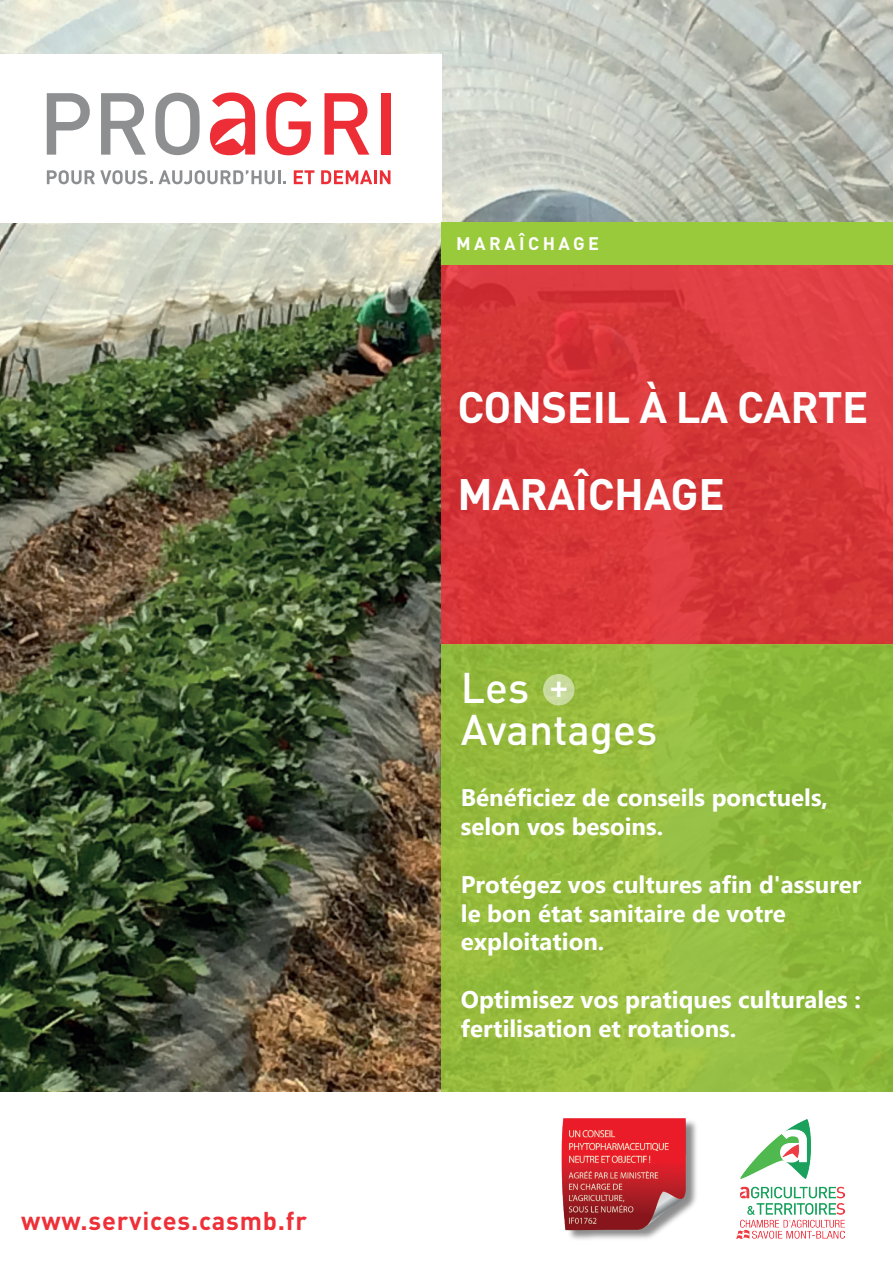
<style>
.page{position:relative;width:893px;height:1263px;background:#fff}
.page>*{position:absolute;margin:0;border:0;box-sizing:border-box;transform-origin:0 0}
.t1{font:700 43.5px/87px "DIN Pro";letter-spacing:-.01em;color:#fff}
.t2{font:500 42.45px/42.5px "DIN Pro";color:#fff}
.t3{font:500 35.55px "DIN Pro";color:#fff}
.t4{font:700 25.5px "DIN Pro";letter-spacing:.03em;color:#ee3038}
.t5{font:700 24px/28.8px "Segoe UI";color:#fff}
.t6{font:700 18px "DIN Pro";letter-spacing:.19em;color:#fff}
</style>
<div class="page">
<img style="left:0;top:0;width:893px;height:1092px">
<div style="left:0;top:54px;width:441px;height:168px;background:#fff"></div>
<img style="left:737px;top:1119px;width:108px;height:119px">
<svg style="left:441px;top:265px;width:452px;height:379px;background:#d8383a"></svg>
<div style="left:441px;top:222px;width:452px;height:43px;background:#99ca3b"></div>
<svg style="left:441px;top:644px;width:452px;height:448px;background:#93bb3d"></svg>
<div style="left:543px;top:674px;width:31px;height:31px;background:#c7db9c;border-radius:50%"></div>
<svg style="left:266px;top:92px;width:45px;height:63px"></svg>
<svg style="left:47px;top:170px;width:239px;height:14px"></svg>
<svg style="left:294px;top:170px;width:20px;height:14px"></svg>
<svg style="left:321px;top:170px;width:51px;height:14px"></svg>
<hr style="left:374px;top:170px;width:3px;height:14px;background:#ee2e36">
<svg style="left:380px;top:170px;width:10px;height:14px"></svg>
<svg style="left:47px;top:93px;width:43px;height:62px"></svg>
<svg style="left:101px;top:93px;width:45px;height:62px"></svg>
<svg style="left:155px;top:93px;width:45px;height:62px"></svg>
<svg style="left:324px;top:93px;width:45px;height:62px"></svg>
<div style="left:381px;top:93px;width:9px;height:62px;background:#ee2e36"></div>
<svg style="left:210px;top:92px;width:45px;height:63px"></svg>
<img style="left:561px;top:1118px;width:135px;height:122px">
<p class="t4" style="left:21px;top:1200px;width:287px">www.services.casmb.fr</p>
<p class="t6" style="left:456px;top:229px;width:144px">MARAÎCHAGE</p>
<h1 class="t1" style="left:457px;top:359px;width:413px">CONSEIL À LA CARTE<br>MARAÎCHAGE</h1>
<h2 class="t2" style="left:461px;top:662px;width:198px">Les<br>Avantages</h2>
<h3 class="t3" style="left:549px;top:657px;width:20px">+</h3>
<p class="t5" style="left:461px;top:781px;width:369px">Bénéficiez de conseils ponctuels, selon vos besoins.</p>
<p class="t5" style="left:461px;top:868px;width:402px">Protégez vos cultures afin d'assurer le bon état sanitaire de votre exploitation.</p>
<p class="t5" style="left:461px;top:983px;width:402px">Optimisez vos pratiques culturales : fertilisation et rotations.</p>
</div>
